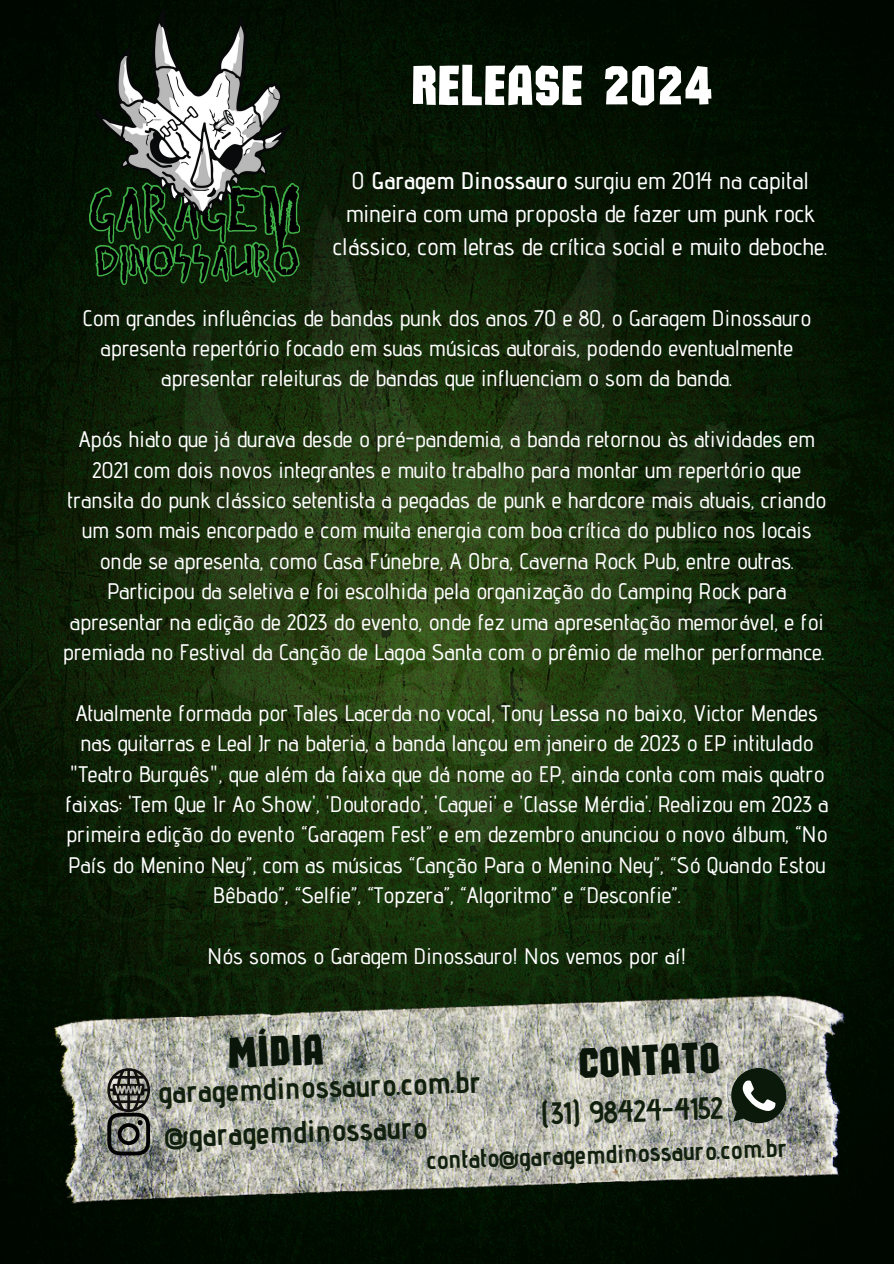
<style>
.page{position:relative;width:894px;height:1264px;background:#fff}
.page>*{position:absolute;margin:0;border:0;box-sizing:border-box;transform-origin:0 0}
.t1{font:54px "Rockstone";color:#fff}
.t2{font:41.4px "Rockstone";color:#091609}
.t3{font:700 30.75px "Advent Pro";color:#11200e}
.t4{font:700 25.5px "Advent Pro";color:#11200e}
.t5{font:500 24px/32.7px "Advent Pro";color:#fff;text-align:center}
.t6{font:500 22.5px/30.3px "Advent Pro";color:#fff;text-align:center}
.s1{font-weight:600}
</style>
<div class="page">
<img style="left:0;top:0;width:893px;height:1263px">
<img style="left:82px;top:155px;width:729px;height:836px">
<img style="left:89px;top:10px;width:211px;height:274px">
<img style="left:47px;top:991px;width:799px;height:216px">
<svg style="left:107px;top:1068px;width:43px;height:87px"></svg>
<svg style="left:731px;top:1067px;width:55px;height:56px"></svg>
<p class="t1" style="left:410px;top:61px;width:304px">RELEASE 2024</p>
<p class="t5" style="left:333px;top:164px;width:496px">O <span class="s1">Garagem Dinossauro</span> surgiu em 2014 na capital mineira com uma proposta de fazer um punk rock clássico, com letras de crítica social e muito deboche.</p>
<p class="t6" style="left:83px;top:302px;width:729px">Com grandes influências de bandas punk dos anos 70 e 80, o Garagem Dinossauro apresenta repertório focado em suas músicas autorais, podendo eventualmente apresentar releituras de bandas que influenciam o som da banda.</p>
<h1 class="t6" style="left:63px;top:424px;width:764px">Após hiato que já durava desde o pré-pandemia, a banda retornou às atividades em 2021 com dois novos integrantes e muito trabalho para montar um repertório que transita do punk clássico setentista a pegadas de punk e hardcore mais atuais, criando um som mais encorpado e com muita energia com boa crítica do publico nos locais onde se apresenta, como Casa Fúnebre, A Obra, Caverna Rock Pub, entre outras.<br>Participou da seletiva e foi escolhida pela organização do Camping Rock para apresentar na edição de 2023 do evento, onde fez uma apresentação memorável, e foi premiada no Festival da Canção de Lagoa Santa com o prêmio de melhor performance.</h1>
<p class="t6" style="left:65px;top:697px;width:764px">Atualmente formada por Tales Lacerda no vocal, Tony Lessa no baixo, Victor Mendes nas guitarras e Leal Jr na bateria, a banda lançou em janeiro de 2023 o EP intitulado "Teatro Burguês", que além da faixa que dá nome ao EP, ainda conta com mais quatro faixas: 'Tem Que Ir Ao Show', 'Doutorado', 'Caguei' e 'Classe Mérdia'. Realizou em 2023 a primeira edição do evento “Garagem Fest” e em dezembro anunciou o novo álbum, “No País do Menino Ney”, com as músicas “Canção Para o Menino Ney”, “Só Quando Estou Bêbado”, “Selfie”, “Topzera”, “Algoritmo” e “Desconfie”.</p>
<h4 class="t6" style="left:207px;top:940px;width:480px">Nós somos o Garagem Dinossauro! Nos vemos por aí!</h4>
<h2 class="t2" style="left:227px;top:1034px;width:99px;rotate:-2deg">MÍDIA</h2>
<h3 class="t2" style="left:577px;top:1044px;width:144px;rotate:-2deg">CONTATO</h3>
<p class="t3" style="left:158px;top:1073px;width:324px;rotate:-2deg">garagemdinossauro.com.br</p>
<p class="t3" style="left:164px;top:1117px;width:264px;rotate:-2deg">@garagemdinossauro</p>
<p class="t3" style="left:539px;top:1095px;width:184px;rotate:-2deg">(31) 98424-4152</p>
<h2 class="t4" style="left:425px;top:1144px;width:362px;rotate:-2deg">contato@garagemdinossauro.com.br</h2>
</div>
